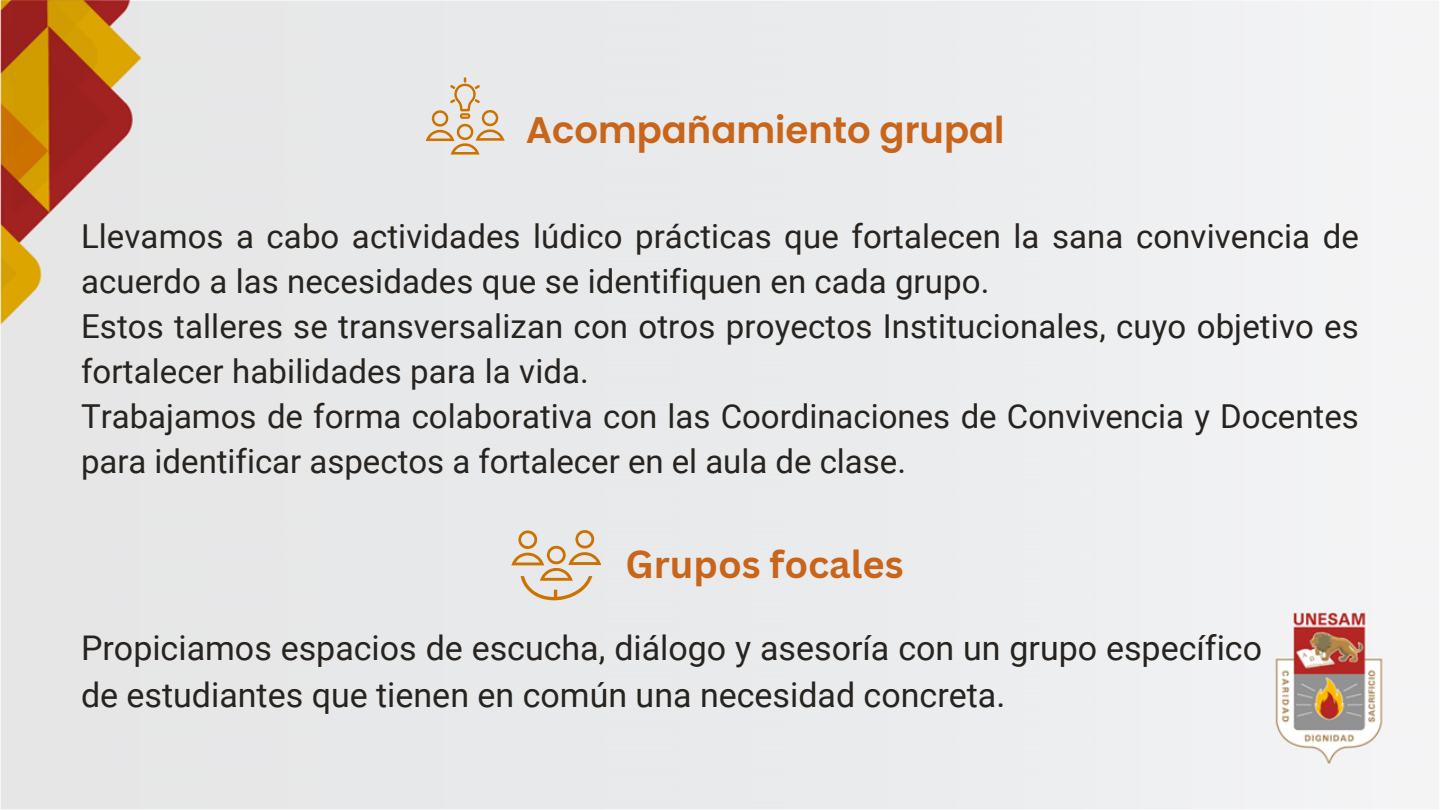
<style>
.page{position:relative;width:1440px;height:810px;background:#fff}
.page>*{position:absolute;margin:0;border:0;box-sizing:border-box;transform-origin:0 0}
.t1{font:700 38px "Canva Sans";color:#c8651b}
.t2{font:600 37px "Poppins";color:#c8651b}
.t3{font:34px/47.2px "Roboto";color:#27231f}
.t4{font:33px/45px "Roboto";letter-spacing:.005em;color:#27231f}
</style>
<div class="page">
<img style="left:0;top:0;width:1439px;height:810px">
<div style="left:0;top:624px;width:353px;height:186px;background:#e7e7e7"></div>
<svg style="left:426px;top:77px;width:78px;height:78px;background:#e2d4c2"></svg>
<svg style="left:516px;top:530px;width:85px;height:35px;background:#e0caae"></svg>
<p class="t2" style="left:526px;top:104px;width:480px">Acompañamiento grupal</p>
<p class="t4" style="left:81px;top:214px;width:1279px">Llevamos a cabo actividades lúdico prácticas que fortalecen la sana convivencia de acuerdo a las necesidades que se identifiquen en cada grupo.</p>
<h1 class="t4" style="left:81px;top:304px;width:1279px">Estos talleres se transversalizan con otros proyectos Institucionales, cuyo objetivo es fortalecer habilidades para la vida.</h1>
<p class="t4" style="left:81px;top:394px;width:1279px">Trabajamos de forma colaborativa con las Coordinaciones de Convivencia y Docentes para identificar aspectos a fortalecer en el aula de clase.</p>
<h1 class="t1" style="left:626px;top:538px;width:280px">Grupos focales</h1>
<p class="t3" style="left:81px;top:625px;width:1183px">Propiciamos espacios de escucha, diálogo y asesoría con un grupo específico de estudiantes que tienen en común una necesidad concreta.</p>
</div>
